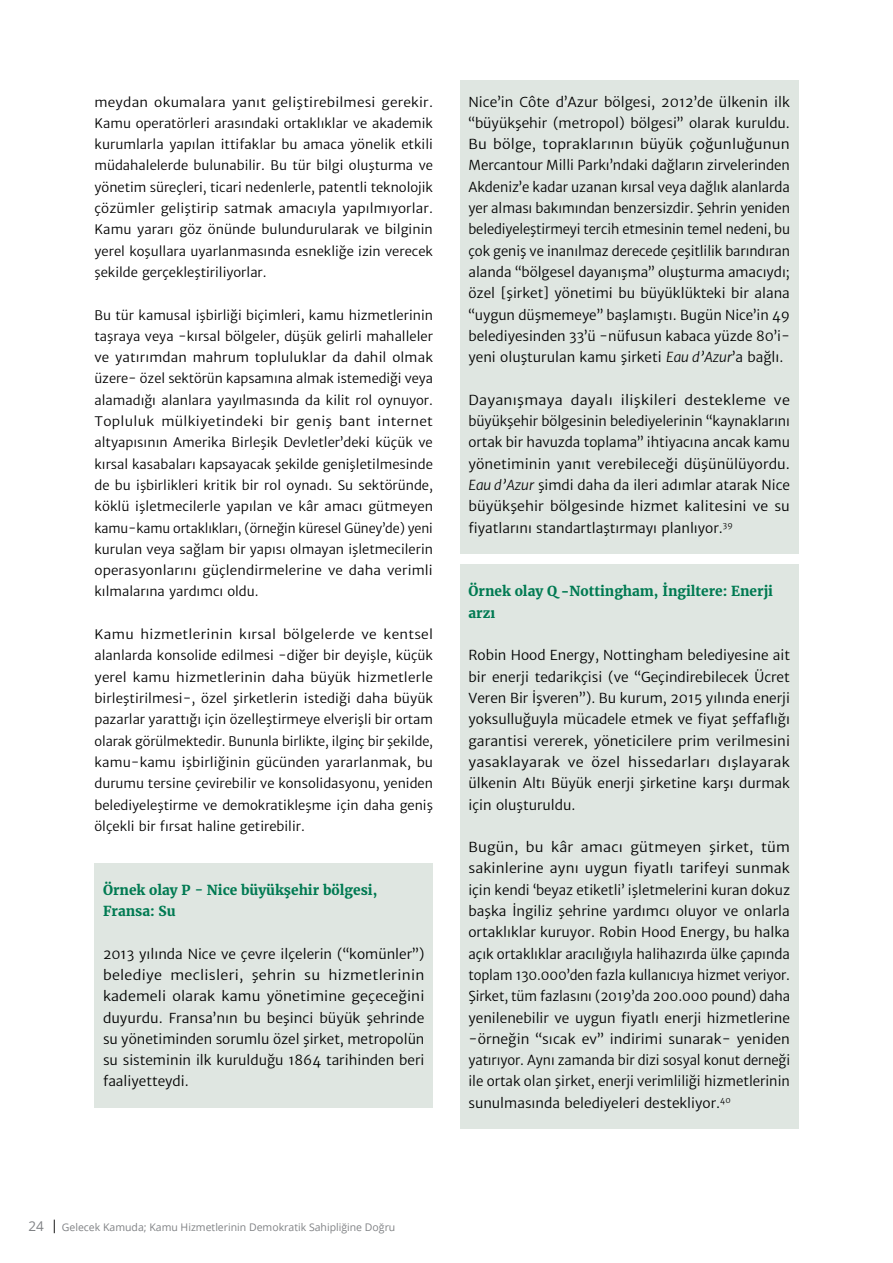
<style>
.page{position:relative;width:893px;height:1263px;background:#fff}
.page>*{position:absolute;margin:0;border:0;box-sizing:border-box;transform-origin:0 0}
.t1{font:13.65px/21.3px "Merriweather Sans";color:#000;text-align:justify}
.t2{font:13.65px/21.3px "Merriweather Sans";color:#000;text-align:justify;scale:1.05 1}
.t3{font:700 13.65px/21.3px "Merriweather";color:#007a52}
.t4{font:13.05px/21.3px "Merriweather Sans";color:#000;text-align:justify;scale:1.05 1}
.t5{font:13.05px/21.3px "Merriweather Sans";color:#000;text-align:justify}
.t6{font:10.5px "Open Sans";color:#808285}
.s1{font-weight:900;font-style:italic}
.s2{font-style:italic}
.s3{font-size:13.5px}
.s4{font-size:13.5px;color:#000}
</style>
<div class="page">
<div style="left:460px;top:80px;width:338px;height:474px;background:#dfe6e1"></div>
<div style="left:460px;top:564px;width:338px;height:565px;background:#dfe6e1"></div>
<div style="left:94px;top:863px;width:339px;height:245px;background:#dfe6e1"></div>
<p class="t4" style="left:94px;top:91px;width:324px">meydan okumalara yanıt geliştirebilmesi gerekir.<br>Kamu operatörleri arasındaki ortaklıklar ve akademik kurumlarla yapılan ittifaklar bu amaca yönelik etkili müdahalelerde bulunabilir. Bu tür bilgi oluşturma ve yönetim süreçleri, ticari nedenlerle, patentli teknolojik çözümler geliştirip satmak amacıyla yapılmıyorlar.<br>Kamu yararı göz önünde bulundurularak ve bilginin yerel koşullara uyarlanmasında esnekliğe izin verecek şekilde gerçekleştiriliyorlar.</p>
<p class="t5" style="left:94px;top:304px;width:340px">Bu tür kamusal işbirliği biçimleri, kamu hizmetlerinin taşraya veya -kırsal bölgeler, düşük gelirli mahalleler ve yatırımdan mahrum topluluklar da dahil olmak üzere- özel sektörün kapsamına almak istemediği veya alamadığı alanlara yayılmasında da kilit rol oynuyor.<br>Topluluk mülkiyetindeki bir geniş bant internet altyapısının Amerika Birleşik Devletler’deki küçük ve kırsal kasabaları kapsayacak şekilde genişletilmesinde de bu işbirlikleri kritik bir rol oynadı. Su sektöründe, köklü işletmecilerle yapılan ve kâr amacı gütmeyen kamu-kamu ortaklıkları, (örneğin küresel Güney’de) yeni kurulan veya sağlam bir yapısı olmayan işletmecilerin operasyonlarını güçlendirmelerine ve daha verimli kılmalarına yardımcı oldu.</p>
<p class="t4" style="left:94px;top:624px;width:324px">Kamu hizmetlerinin kırsal bölgelerde ve kentsel alanlarda konsolide edilmesi -diğer bir deyişle, küçük yerel kamu hizmetlerinin daha büyük hizmetlerle birleştirilmesi-, özel şirketlerin istediği daha büyük pazarlar yarattığı için özelleştirmeye elverişli bir ortam olarak görülmektedir. Bununla birlikte, ilginç bir şekilde, kamu-kamu işbirliğinin gücünden yararlanmak, bu durumu tersine çevirebilir ve konsolidasyonu, yeniden belediyeleştirme ve demokratikleşme için daha geniş ölçekli bir fırsat haline getirebilir.</p>
<p class="t3" style="left:103px;top:879px;width:276px">Örnek olay P <span class="s1">-</span> Nice büyükşehir bölgesi,<br>Fransa: Su</p>
<p class="t1" style="left:103px;top:943px;width:323px">2013 yılında Nice ve çevre ilçelerin (“komünler”) belediye meclisleri, şehrin su hizmetlerinin kademeli olarak kamu yönetimine geçeceğini duyurdu. Fransa’nın bu beşinci büyük şehrinde su yönetiminden sorumlu özel şirket, metropolün su sisteminin ilk kurulduğu 1864 tarihinden beri faaliyetteydi.</p>
<p class="t1" style="left:468px;top:91px;width:323px">Nice’in Côte d’Azur bölgesi, 2012’de ülkenin ilk “büyükşehir (metropol) bölgesi” olarak kuruldu.<br>Bu bölge, topraklarının büyük çoğunluğunun Mercantour Milli Parkı’ndaki dağların zirvelerinden Akdeniz’e kadar uzanan kırsal veya dağlık alanlarda yer alması bakımından benzersizdir. Şehrin yeniden belediyeleştirmeyi tercih etmesinin temel nedeni, bu çok geniş ve inanılmaz derecede çeşitlilik barındıran alanda “bölgesel dayanışma” oluşturma amacıydı; özel [şirket] yönetimi bu büyüklükteki bir alana “uygun düşmemeye” başlamıştı. Bugün Nice’in 49 belediyesinden 33’ü -nüfusun kabaca yüzde 80’i&shy;yeni oluşturulan kamu şirketi <span class="s2">Eau d’Azur</span>’a bağlı.</p>
<p class="t2" style="left:468px;top:389px;width:308px">Dayanışmaya dayalı ilişkileri destekleme ve büyükşehir bölgesinin belediyelerinin “kaynaklarını ortak bir havuzda toplama” ihtiyacına ancak kamu yönetiminin yanıt verebileceği düşünülüyordu.<br><span class="s2">Eau d’Azur</span> şimdi daha da ileri adımlar atarak Nice büyükşehir bölgesinde hizmet kalitesini ve su fiyatlarını standartlaştırmayı planlıyor.<sup>39</sup></p>
<p class="t3" style="left:468px;top:581px;width:306px">Örnek olay Q -Nottingham, İngiltere: Enerji arzı</p>
<p class="t1" style="left:468px;top:645px;width:323px">Robin Hood Energy, Nottingham belediyesine ait bir enerji tedarikçisi (ve “Geçindirebilecek Ücret Veren Bir İşveren”). Bu kurum, 2015 yılında enerji yoksulluğuyla mücadele etmek ve fiyat şeffaflığı garantisi vererek, yöneticilere prim verilmesini yasaklayarak ve özel hissedarları dışlayarak ülkenin Altı Büyük enerji şirketine karşı durmak için oluşturuldu.</p>
<p class="t2" style="left:468px;top:837px;width:308px">Bugün, bu kâr amacı gütmeyen şirket, tüm sakinlerine aynı uygun fiyatlı tarifeyi sunmak için kendi ‘beyaz etiketli’ işletmelerini kuran dokuz başka İngiliz şehrine yardımcı oluyor ve onlarla ortaklıklar kuruyor. Robin Hood Energy, bu halka açık ortaklıklar aracılığıyla halihazırda ülke çapında toplam 130.000’den fazla kullanıcıya hizmet veriyor.<br>Şirket, tüm fazlasını (2019’da 200.000 pound) daha yenilenebilir ve uygun fiyatlı enerji hizmetlerine -örneğin “sıcak ev” indirimi sunarak- yeniden yatırıyor. Aynı zamanda bir dizi sosyal konut derneği ile ortak olan şirket, enerji verimliliği hizmetlerinin sunulmasında belediyeleri destekliyor.<sup>40</sup></p>
<p class="t6" style="left:29px;top:1220px;width:368px"><span class="s3">24</span> <span class="s4">|</span> Gelecek Kamuda; Kamu Hizmetlerinin Demokratik Sahipliğine Doğru</p>
</div>
